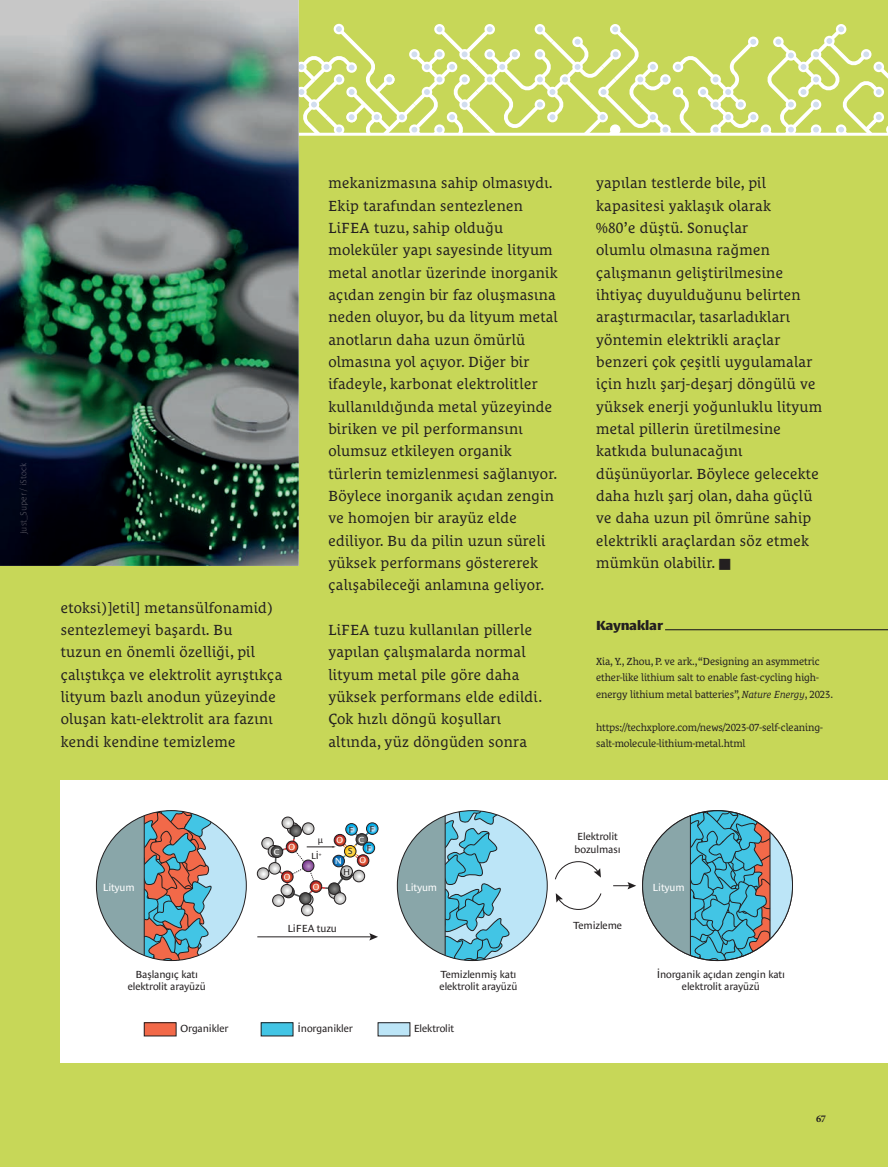
<style>
.page{position:relative;width:888px;height:1167px;background:#c7d758}
.page>*{position:absolute;margin:0;border:0;box-sizing:border-box;transform-origin:0 0}
.t1{font:15px/22.4px "Le Monde Courrier Pro";letter-spacing:.02em;color:#231f20}
.t2{font:700 expanded 13.5px "Le Monde Sans Pro";letter-spacing:-.02em;color:#231f20}
.t3{font:10.5px/16.5px "Le Monde Courrier Pro";letter-spacing:-.01em;color:#231f20}
.t4{font:10.5px/12.6px "Le Monde Sans Pro";letter-spacing:-.01em;color:#231f20;text-align:center}
.t5{font:10.5px "Le Monde Sans Pro";letter-spacing:-.01em;color:#fff}
.t6{font:700 10.35px "Minion Pro";color:#231f20}
.t7{font:300 expanded 9px "Le Monde Sans Pro";letter-spacing:-.01em;color:#65646e}
.t8{font:9px/19.2px "Le Monde Sans Pro";color:#231f20;text-align:center}
.t9{font:9px "Le Monde Sans Pro";color:#fff}
.t10{font:300 expanded 9px "Le Monde Sans Pro";color:#686674}
.s1{color:#64646e}
.s2{color:#666570}
.s3{color:#696675}
.s4{font-style:italic}
</style>
<div class="page">
<svg style="left:299px;top:24px;width:589px;height:109px;background:#d1de7a"></svg>
<div style="left:385px;top:75px;width:8px;height:9px;background:#d1ddef;border-radius:50%"></div>
<div style="left:384px;top:74px;width:10px;height:11px;border:2px solid #fff;border-radius:50%"></div>
<hr style="left:270px;top:133px;width:618px;height:3px;background:#fff">
<img style="left:0;top:0;width:299px;height:566px">
<img style="left:19px;top:463px;width:9px;height:72px">
<hr style="left:665px;top:629px;width:223px;height:1px;background:#231f20">
<div style="left:61px;top:780px;width:827px;height:282px;background:#fff"></div>
<div style="left:96px;top:810px;width:150px;height:150px;background:#bce4f6;border-radius:50%"></div>
<svg style="left:96px;top:810px;width:118px;height:150px"></svg>
<hr style="left:144px;top:815px;width:1px;height:140px;background:#231f20">
<svg style="left:642px;top:810px;width:150px;height:150px"></svg>
<hr style="left:690px;top:815px;width:1px;height:140px;background:#231f20">
<hr style="left:769px;top:832px;width:1px;height:107px;background:#231f20">
<div style="left:397px;top:810px;width:150px;height:150px;background:#bce5f7;border-radius:50%"></div>
<svg style="left:397px;top:810px;width:118px;height:150px"></svg>
<hr style="left:445px;top:815px;width:1px;height:140px;background:#231f20">
<div style="left:144px;top:1022px;width:32px;height:14px;background:#f26949"></div>
<div style="left:144px;top:1022px;width:32px;height:14px;border:1px solid #231f20"></div>
<div style="left:261px;top:1022px;width:32px;height:14px;background:#42c5e5"></div>
<div style="left:261px;top:1022px;width:32px;height:14px;border:1px solid #231f20"></div>
<div style="left:378px;top:1022px;width:32px;height:14px;background:#bce5f7"></div>
<div style="left:378px;top:1022px;width:32px;height:14px;border:1px solid #231f20"></div>
<svg style="left:257px;top:817px;width:121px;height:99px"></svg>
<hr style="left:257px;top:936px;width:115px;height:1px;background:#231f20">
<svg style="left:369px;top:933px;width:9px;height:7px"></svg>
<svg style="left:613px;top:882px;width:23px;height:7px"></svg>
<svg style="left:556px;top:893px;width:46px;height:17px"></svg>
<svg style="left:555px;top:861px;width:46px;height:19px"></svg>
<svg style="left:719px;top:559px;width:11px;height:11px"></svg>
<p class="t7" style="left:20px;top:534px;width:73px;rotate:-90deg">Just<span class="s1">_Sup</span>er / <span class="s2">iSt</span> <span class="s3">ck</span></p>
<p class="t10" style="left:20px;top:476px;width:6px;rotate:-90deg">o</p>
<p class="t1" style="left:61px;top:597px;width:223px">etoksi)]etil] metansülfonamid) sentezlemeyi başardı. Bu<br>tuzun en önemli özelliği, pil çalıştıkça ve elektrolit ayrıştıkça lityum bazlı anodun yüzeyinde oluşan katı-elektrolit ara fazını kendi kendine temizleme</p>
<p class="t1" style="left:328px;top:173px;width:231px">mekanizmasına sahip olmasıydı.<br>Ekip tarafından sentezlenen<br>LiFEA tuzu, sahip olduğu moleküler yapı sayesinde lityum metal anotlar üzerinde inorganik açıdan zengin bir faz oluşmasına neden oluyor, bu da lityum metal anotların daha uzun ömürlü olmasına yol açıyor. Diğer bir ifadeyle, karbonat elektrolitler kullanıldığında metal yüzeyinde biriken ve pil performansını olumsuz etkileyen organik türlerin temizlenmesi sağlanıyor.<br>Böylece inorganik açıdan zengin ve homojen bir arayüz elde ediliyor. Bu da pilin uzun süreli yüksek performans göstererek çalışabileceği anlamına geliyor.</p>
<p class="t1" style="left:328px;top:619px;width:215px">LiFEA tuzu kullanılan pillerle yapılan çalışmalarda normal lityum metal pile göre daha yüksek performans elde edildi.<br>Çok hızlı döngü koşulları altında, yüz döngüden sonra</p>
<p class="t1" style="left:596px;top:173px;width:228px">yapılan testlerde bile, pil kapasitesi yaklaşık olarak<br>%80’e düştü. Sonuçlar<br>olumlu olmasına rağmen çalışmanın geliştirilmesine ihtiyaç duyulduğunu belirten araştırmacılar, tasarladıkları yöntemin elektrikli araçlar benzeri çok çeşitli uygulamalar için hızlı şarj-deşarj döngülü ve yüksek enerji yoğunluklu lityum metal pillerin üretilmesine katkıda bulunacağını düşünüyorlar. Böylece gelecekte daha hızlı şarj olan, daha güçlü ve daha uzun pil ömrüne sahip elektrikli araçlardan söz etmek mümkün olabilir.</p>
<p class="t2" style="left:596px;top:620px;width:69px">Kaynaklar</p>
<p class="t3" style="left:596px;top:653px;width:238px">Xia, Y., Zhou, P. ve ark., “Designing an asymmetric ether-like lithium salt to enable fast-cycling high&shy;energy lithium metal batteries”, <span class="s4">Nature Energy</span>, 2023.</p>
<p class="t3" style="left:596px;top:719px;width:228px">https://techxplore.com/news/2023-07-self-cleaning&shy;salt-molecule-lithium-metal.html</p>
<p class="t9" style="left:289px;top:843px;width:8px">O</p>
<p class="t9" style="left:284px;top:873px;width:8px">O</p>
<p class="t9" style="left:274px;top:848px;width:7px">C</p>
<p class="t8" style="left:318px;top:831px;width:7px">μ</p>
<p class="t8" style="left:311px;top:847px;width:12px">Lİ<sup>+</sup></p>
<p class="t8" style="left:349px;top:820px;width:7px">F</p>
<p class="t8" style="left:366px;top:820px;width:10px">F<br>F</p>
<p class="t9" style="left:359px;top:836px;width:7px">C</p>
<p class="t9" style="left:336px;top:836px;width:8px">O</p>
<p class="t8" style="left:348px;top:842px;width:6px">S</p>
<p class="t9" style="left:335px;top:857px;width:9px">N</p>
<p class="t8" style="left:343px;top:862px;width:9px">H</p>
<p class="t9" style="left:360px;top:857px;width:8px">O</p>
<p class="t4" style="left:574px;top:831px;width:48px;text-align:left">Elektrolit bozulması</p>
<p class="t5" style="left:103px;top:883px;width:34px">Lityum</p>
<p class="t5" style="left:405px;top:883px;width:34px">Lityum</p>
<p class="t5" style="left:653px;top:883px;width:34px">Lityum</p>
<p class="t9" style="left:313px;top:883px;width:8px">O</p>
<p class="t4" style="left:128px;top:969px;width:79px">Başlangıç katı elektrolit arayüzü</p>
<p class="t4" style="left:287px;top:923px;width:51px">LiFEA tuzu</p>
<p class="t4" style="left:573px;top:920px;width:50px">Temizleme</p>
<p class="t4" style="left:439px;top:969px;width:79px;text-align:left">Temizlenmiş katı elektrolit arayüzü</p>
<p class="t4" style="left:657px;top:969px;width:130px">İnorganik açıdan zengin katı elektrolit arayüzü</p>
<p class="t4" style="left:181px;top:1023px;width:49px">Organikler</p>
<p class="t4" style="left:298px;top:1023px;width:57px">İnorganikler</p>
<p class="t4" style="left:414px;top:1023px;width:42px">Elektrolit</p>
<p class="t6" style="left:816px;top:1112px;width:12px">67</p>
</div>
